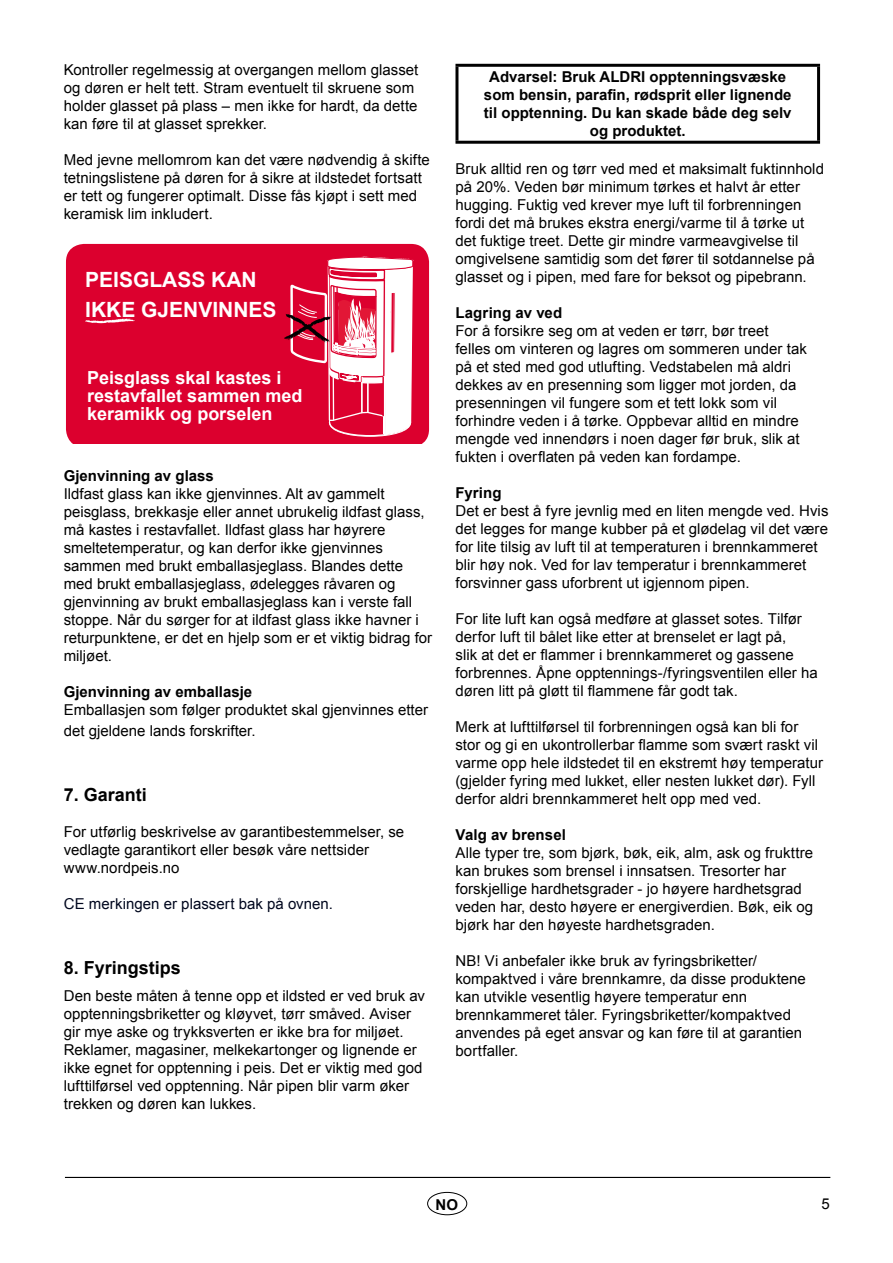
<style>
.page{position:relative;width:893px;height:1263px;background:#fff}
.page>*{position:absolute;margin:0;border:0;box-sizing:border-box;transform-origin:0 0}
.t1{font:700 21px/30px "Arial";color:#fff}
.t2{font:700 18px/18px "Arial";color:#fff}
.t3{font:700 18px "Arial";color:#000}
.t4{font:15px/18px "Arial";color:#000}
.t5{font:700 15px/18px "Arial";color:#000;text-align:center}
.t6{font:15px "Arial";letter-spacing:.005em;color:#00071e}
</style>
<div class="page">
<hr style="left:65px;top:1177px;width:765px;height:1px;background:#000">
<div style="left:427px;top:1192px;width:40px;height:23px;border:1px solid #000;border-radius:50%"></div>
<div style="left:66px;top:244px;width:363px;height:199px;background:#dc002e"></div>
<svg style="left:284px;top:244px;width:129px;height:193px"></svg>
<svg style="left:85px;top:318px;width:50px;height:5px"></svg>
<hr style="left:455px;top:64px;width:365px;height:3px;background:#000">
<hr style="left:455px;top:67px;width:3px;height:74px;background:#000">
<hr style="left:817px;top:67px;width:3px;height:74px;background:#000">
<hr style="left:455px;top:141px;width:365px;height:3px;background:#000">
<p class="t4" style="left:64px;top:61px;width:356px">Kontroller regelmessig at overgangen mellom glasset og døren er helt tett. Stram eventuelt til skruene som holder glasset på plass – men ikke for hardt, da dette kan føre til at glasset sprekker.</p>
<p class="t4" style="left:64px;top:151px;width:368px">Med jevne mellomrom kan det være nødvendig å skifte tetningslistene på døren for å sikre at ildstedet fortsatt er tett og fungerer optimalt. Disse fås kjøpt i sett med keramisk lim inkludert.</p>
<h1 class="t1" style="left:85px;top:265px;width:193px">PEISGLASS KAN<br>IKKE GJENVINNES</h1>
<p class="t2" style="left:87px;top:370px;width:217px">Peisglass skal kastes i restavfallet sammen med keramikk og porselen</p>
<p class="t5" style="left:64px;top:467px;width:152px">Gjenvinning av glass</p>
<p class="t4" style="left:64px;top:484px;width:370px">Ildfast glass kan ikke gjenvinnes. Alt av gammelt peisglass, brekkasje eller annet ubrukelig ildfast glass, må kastes i restavfallet. Ildfast glass har høyrere smeltetemperatur, og kan derfor ikke gjenvinnes sammen med brukt emballasjeglass. Blandes dette med brukt emballasjeglass, ødelegges råvaren og gjenvinning av brukt emballasjeglass kan i verste fall stoppe. Når du sørger for at ildfast glass ikke havner i returpunktene, er det en hjelp som er et viktig bidrag for miljøet.</p>
<p class="t5" style="left:64px;top:683px;width:190px">Gjenvinning av emballasje</p>
<p class="t4" style="left:64px;top:699px;width:366px;line-height:21.6px">Emballasjen som følger produktet skal gjenvinnes etter det gjeldene lands forskrifter.</p>
<p class="t3" style="left:64px;top:783px;width:85px">7. Garanti</p>
<p class="t4" style="left:64px;top:823px;width:342px">For utførlig beskrivelse av garantibestemmelser, se vedlagte garantikort eller besøk våre nettsider www.nordpeis.no</p>
<p class="t6" style="left:64px;top:894px;width:271px">CE merkingen er plassert bak på ovnen.</p>
<p class="t3" style="left:64px;top:955px;width:119px">8. Fyringstips</p>
<p class="t4" style="left:64px;top:987px;width:363px">Den beste måten å tenne opp et ildsted er ved bruk av opptenningsbriketter og kløyvet, tørr småved. Aviser gir mye aske og trykksverten er ikke bra for miljøet.<br>Reklamer, magasiner, melkekartonger og lignende er ikke egnet for opptenning i peis. Det er viktig med god lufttilførsel ved opptenning. Når pipen blir varm øker trekken og døren kan lukkes.</p>
<p class="t5" style="left:484px;top:68px;width:309px">Advarsel: Bruk ALDRI opptenningsvæske som bensin, parafin, rødsprit eller lignende til opptenning. Du kan skade både deg selv og produktet.</p>
<p class="t4" style="left:455px;top:160px;width:370px">Bruk alltid ren og tørr ved med et maksimalt fuktinnhold på 20%. Veden bør minimum tørkes et halvt år etter hugging. Fuktig ved krever mye luft til forbrenningen fordi det må brukes ekstra energi/varme til å tørke ut det fuktige treet. Dette gir mindre varmeavgivelse til omgivelsene samtidig som det fører til sotdannelse på glasset og i pipen, med fare for beksot og pipebrann.</p>
<p class="t5" style="left:455px;top:304px;width:108px">Lagring av ved</p>
<p class="t4" style="left:455px;top:322px;width:353px">For å forsikre seg om at veden er tørr, bør treet felles om vinteren og lagres om sommeren under tak på et sted med god utlufting. Vedstabelen må aldri dekkes av en presenning som ligger mot jorden, da presenningen vil fungere som et tett lokk som vil forhindre veden i å tørke. Oppbevar alltid en mindre mengde ved innendørs i noen dager før bruk, slik at fukten i overflaten på veden kan fordampe.</p>
<p class="t5" style="left:455px;top:484px;width:48px">Fyring</p>
<p class="t4" style="left:455px;top:502px;width:374px">Det er best å fyre jevnlig med en liten mengde ved. Hvis det legges for mange kubber på et glødelag vil det være for lite tilsig av luft til at temperaturen i brennkammeret blir høy nok. Ved for lav temperatur i brennkammeret forsvinner gass uforbrent ut igjennom pipen.</p>
<p class="t4" style="left:455px;top:610px;width:364px">For lite luft kan også medføre at glasset sotes. Tilfør derfor luft til bålet like etter at brenselet er lagt på,<br>slik at det er flammer i brennkammeret og gassene forbrennes. Åpne opptennings-/fyringsventilen eller ha døren litt på gløtt til flammene får godt tak.</p>
<p class="t4" style="left:455px;top:718px;width:369px">Merk at lufttilførsel til forbrenningen også kan bli for stor og gi en ukontrollerbar flamme som svært raskt vil varme opp hele ildstedet til en ekstremt høy temperatur (gjelder fyring med lukket, eller nesten lukket dør). Fyll derfor aldri brennkammeret helt opp med ved.</p>
<p class="t5" style="left:455px;top:826px;width:112px">Valg av brensel</p>
<p class="t4" style="left:455px;top:844px;width:359px">Alle typer tre, som bjørk, bøk, eik, alm, ask og frukttre kan brukes som brensel i innsatsen. Tresorter har forskjellige hardhetsgrader - jo høyere hardhetsgrad veden har, desto høyere er energiverdien. Bøk, eik og bjørk har den høyeste hardhetsgraden.</p>
<p class="t4" style="left:455px;top:952px;width:352px">NB! Vi anbefaler ikke bruk av fyringsbriketter/ kompaktved i våre brennkamre, da disse produktene kan utvikle vesentlig høyere temperatur enn brennkammeret tåler. Fyringsbriketter/kompaktved anvendes på eget ansvar og kan føre til at garantien bortfaller.</p>
<p class="t5" style="left:435px;top:1196px;width:24px">NO</p>
<p class="t4" style="left:822px;top:1195px;width:10px">5</p>
</div>
